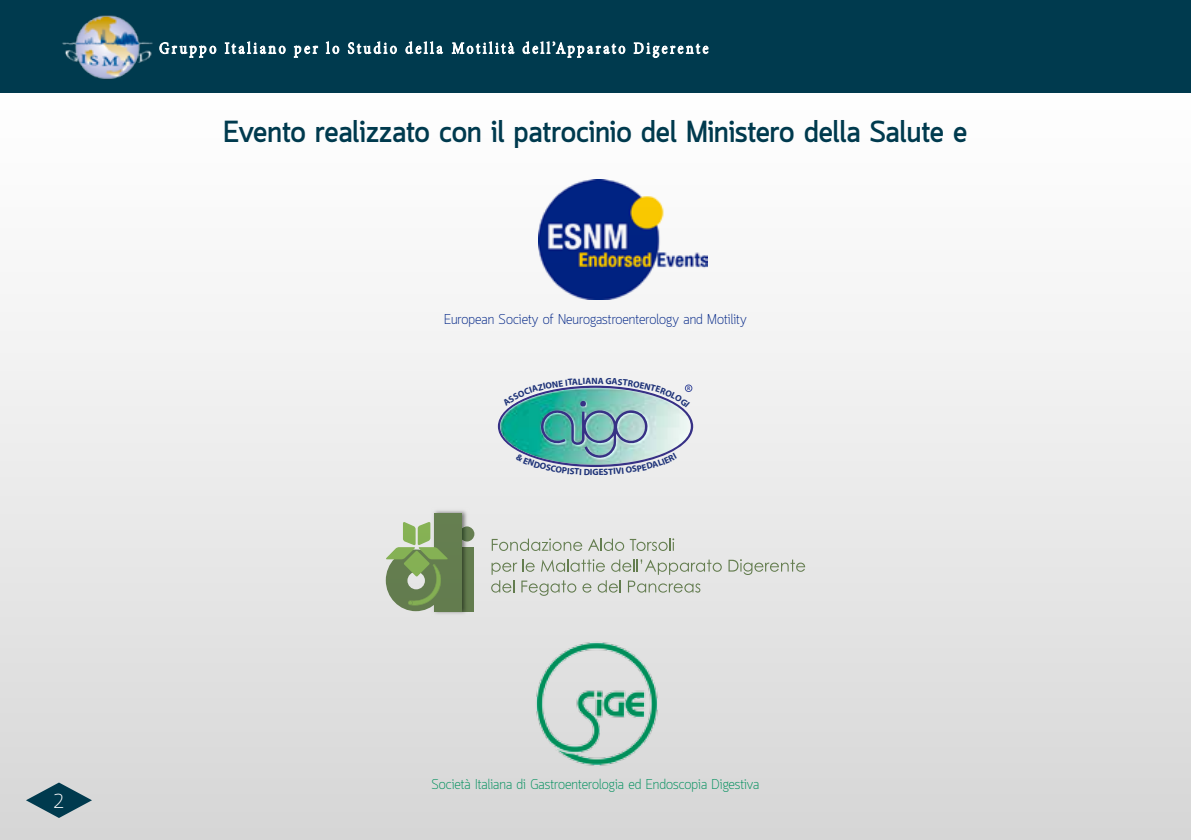
<style>
.page{position:relative;width:1191px;height:840px;background:#fff}
.page>*{position:absolute;margin:0;border:0;box-sizing:border-box;transform-origin:0 0}
.t1{font:700 30px "Quark";color:#003a4e}
.t2{font:300 20px "Quark";color:#fff}
.t3{font:300 14px "Quark";color:#008f5c}
.t4{font:300 14px "Quark";color:#002486}
.t5{font:700 9px "Myriad Pro";color:#1d3278}
.t6{font:700 5.4px "Myriad Pro";color:#40509e}
</style>
<div class="page">
<div style="left:0;top:82px;width:1191px;height:757px;background:linear-gradient(to bottom,#fff,#d7d7d7)"></div>
<div style="left:0;top:0;width:1191px;height:93px;background:#003a4e"></div>
<img style="left:62px;top:15px;width:91px;height:64px">
<svg style="left:159px;top:41px;width:549px;height:62px"></svg>
<svg style="left:26px;top:782px;width:66px;height:35px;background:#6a8892"></svg>
<img style="left:539px;top:179px;width:168px;height:120px">
<div style="left:454px;top:547px;width:19px;height:64px;background:#637d4f"></div>
<svg style="left:459px;top:526px;width:15px;height:15px"></svg>
<img style="left:431px;top:507px;width:38px;height:109px">
<img style="left:462px;top:547px;width:7px;height:64px">
<img style="left:462px;top:526px;width:7px;height:15px">
<div style="left:434px;top:512px;width:28px;height:99px;background:#647d4f"></div>
<svg style="left:492px;top:538px;width:90px;height:12px"></svg>
<svg style="left:588px;top:538px;width:36px;height:12px"></svg>
<svg style="left:630px;top:538px;width:44px;height:12px"></svg>
<svg style="left:491px;top:559px;width:44px;height:15px"></svg>
<svg style="left:541px;top:559px;width:64px;height:12px"></svg>
<svg style="left:611px;top:559px;width:111px;height:15px;background:#cacfc6"></svg>
<svg style="left:728px;top:559px;width:77px;height:15px"></svg>
<svg style="left:491px;top:580px;width:23px;height:12px"></svg>
<svg style="left:521px;top:580px;width:55px;height:15px"></svg>
<svg style="left:582px;top:583px;width:9px;height:9px"></svg>
<svg style="left:597px;top:580px;width:24px;height:12px"></svg>
<svg style="left:628px;top:580px;width:72px;height:12px"></svg>
<svg style="left:386px;top:521px;width:62px;height:90px"></svg>
<img style="left:498px;top:385px;width:195px;height:82px">
<img style="left:540px;top:400px;width:110px;height:60px">
<img style="left:531px;top:640px;width:129px;height:126px">
<svg style="left:502px;top:378px;width:89px;height:28px"></svg>
<svg style="left:598px;top:378px;width:92px;height:29px"></svg>
<svg style="left:515px;top:453px;width:77px;height:21px;background:#adcbcd"></svg>
<svg style="left:599px;top:452px;width:78px;height:22px;background:#c8d3d9"></svg>
<p class="t2" style="left:53px;top:788px;width:13px">2</p>
<p class="t1" style="left:224px;top:114px;width:745px">Evento realizzato con il patrocinio del Ministero della Salute e</p>
<p class="t4" style="left:444px;top:310px;width:304px">European Society of Neurogastroenterology and Motility</p>
<p class="t5" style="left:591px;top:375px;width:8px">N</p>
<p class="t5" style="left:592px;top:466px;width:8px">G</p>
<p class="t6" style="left:687px;top:384px;width:5px">R</p>
<p class="t3" style="left:431px;top:776px;width:329px">Società Italiana di Gastroenterologia ed Endoscopia Digestiva</p>
</div>
